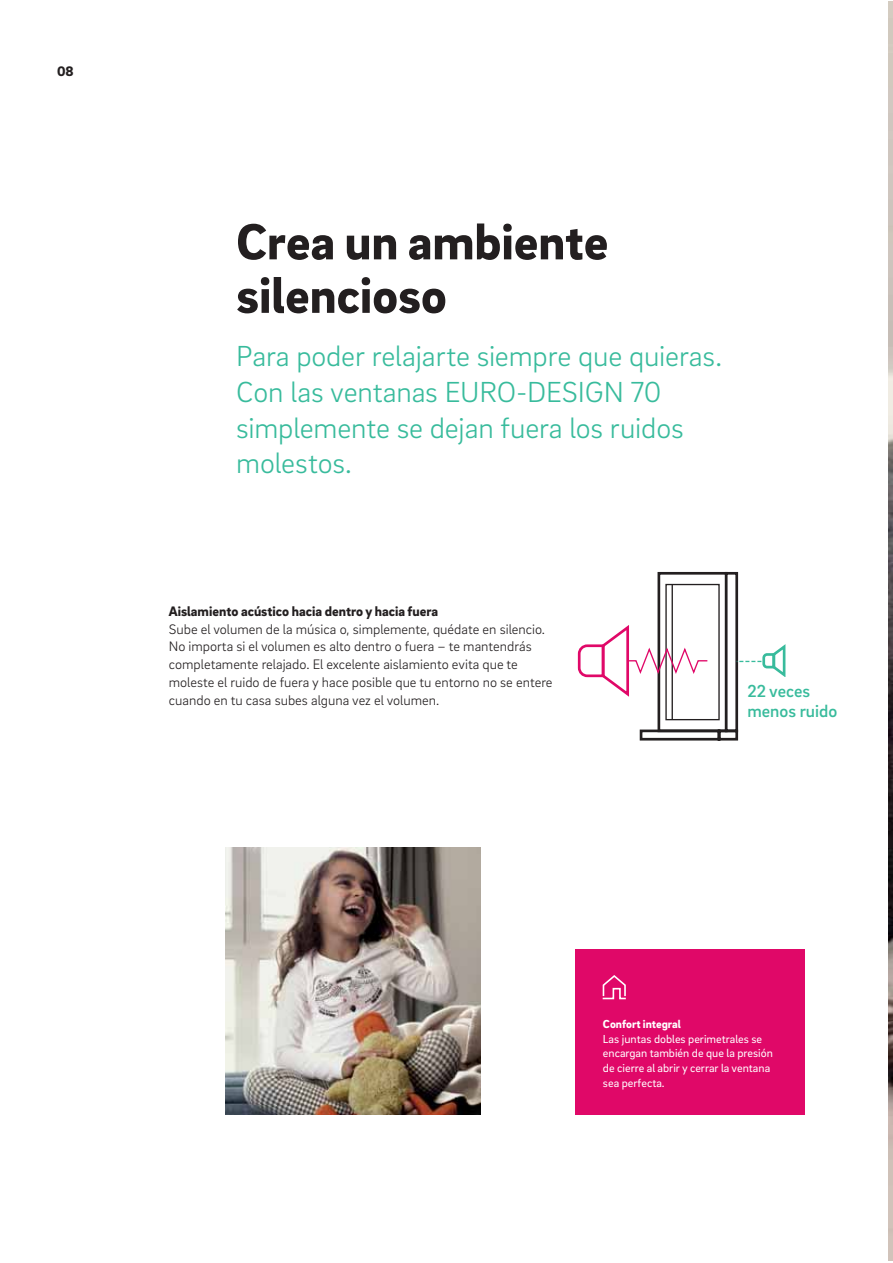
<style>
.page{position:relative;width:893px;height:1263px;background:#fff}
.page>*{position:absolute;margin:0;border:0;box-sizing:border-box;transform-origin:0 0}
.t1{font:900 52.05px/53.6px "Brix Sans";color:#231f20}
.t2{font:300 29.7px/35.7px "Brix Sans";letter-spacing:-.005em;color:#38bb9c}
.t3{font:500 17.85px/19.6px "Brix Sans";color:#38bb9c}
.t4{font:16.05px "Brix Sans";color:#38bb9c}
.t5{font:300 14.1px/17.9px "Brix Sans";color:#231f20}
.t6{font:900 14.1px "Brix Sans";color:#231f20}
.t7{font:11.85px/14.9px "Brix Sans";color:#fff}
.t8{font:900 11.85px "Brix Sans";color:#fff}
</style>
<div class="page">
<img style="left:888px;top:2px;width:5px;height:1259px">
<img style="left:225px;top:848px;width:255px;height:267px">
<div style="left:657px;top:572px;width:70px;height:160px;border:3px solid #231f20"></div>
<div style="left:665px;top:584px;width:55px;height:136px;border:1px solid #231f20"></div>
<div style="left:725px;top:572px;width:13px;height:160px;border:3px solid #231f20"></div>
<hr style="left:671px;top:585px;width:2px;height:135px;background:#231f20">
<svg style="left:639px;top:728px;width:100px;height:13px"></svg>
<svg style="left:737px;top:641px;width:49px;height:39px"></svg>
<svg style="left:577px;top:622px;width:131px;height:77px"></svg>
<div style="left:575px;top:950px;width:230px;height:165px;background:#e00868"></div>
<svg style="left:602px;top:975px;width:24px;height:25px"></svg>
<div style="left:747px;top:677px;width:116px;height:223px;background:#fff"></div>
<p class="t6" style="left:57px;top:66px;width:18px">08</p>
<h1 class="t1" style="left:236px;top:218px;width:374px">Crea un ambiente silencioso</h1>
<h2 class="t2" style="left:236px;top:340px;width:487px">Para poder relajarte siempre que quieras.<br>Con las ventanas EURO-DESIGN 70 simplemente se dejan fuera los ruidos molestos.</h2>
<p class="t6" style="left:169px;top:606px;width:271px">Aislamiento acústico hacia dentro y hacia fuera</p>
<p class="t5" style="left:169px;top:621px;width:385px">Sube el volumen de la música o, simplemente, quédate en silencio.<br>No importa si el volumen es alto dentro o fuera – te mantendrás completamente relajado. El excelente aislamiento evita que te moleste el ruido de fuera y hace posible que tu entorno no se entere cuando en tu casa subes alguna vez el volumen.</p>
<p class="t4" style="left:750px;top:676px;width:49px">- 22,6 x</p>
<p class="t3" style="left:747px;top:681px;width:91px">22 veces menos ruido</p>
<p class="t8" style="left:603px;top:1019px;width:79px">Confort integral</p>
<p class="t7" style="left:603px;top:1032px;width:171px">Las juntas dobles perimetrales se encargan también de que la presión de cierre al abrir y cerrar la ventana sea perfecta.</p>
</div>
